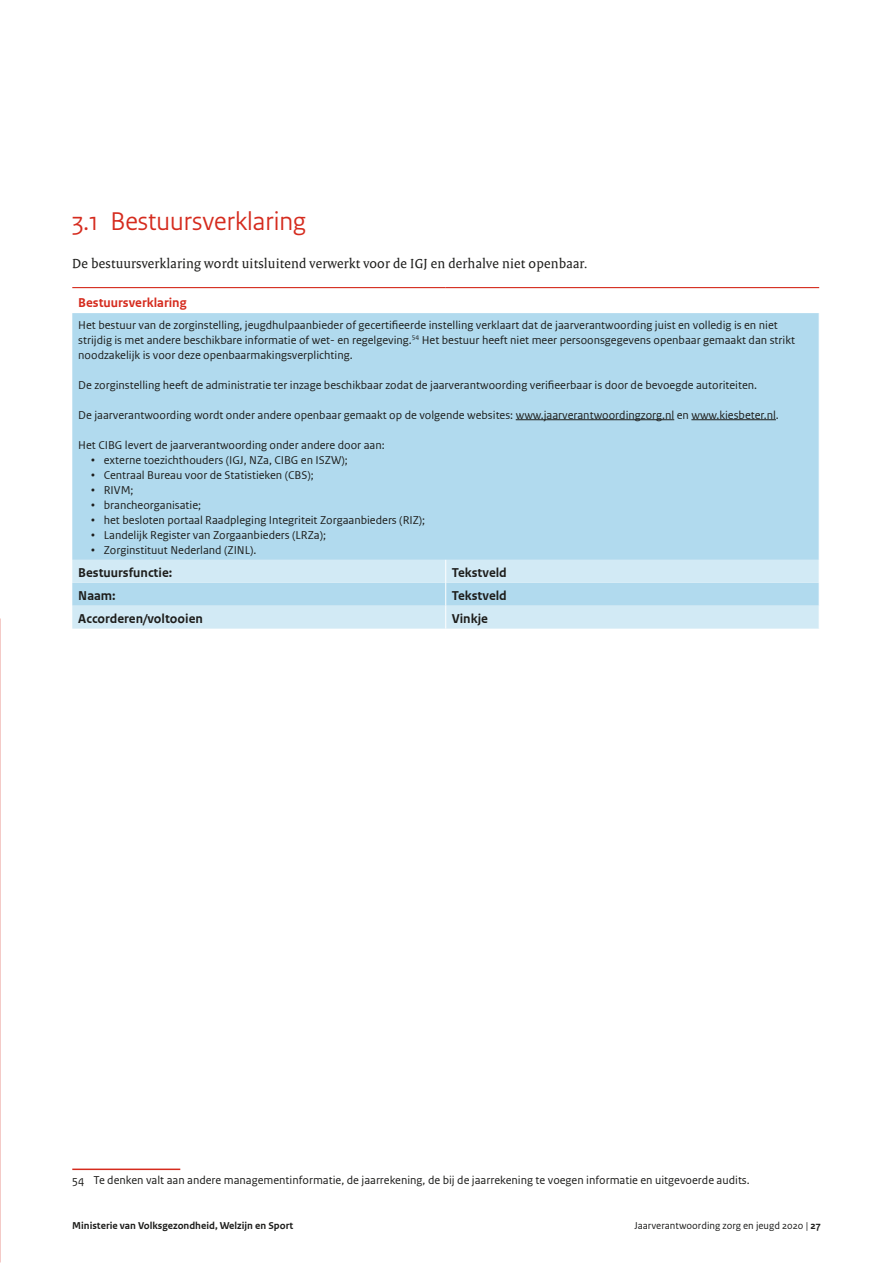
<style>
.page{position:relative;width:893px;height:1263px;background:#fff}
.page>*{position:absolute;margin:0;border:0;box-sizing:border-box;transform-origin:0 0}
.t1{font:27px "Rijksoverheid Sans Heading";color:#d52b1e}
.t2{font:14.25px "Rijksoverheid Serif Web";letter-spacing:.015em;color:#1d1d1b}
.t3{font:700 13.5px "Rijksoverheid Sans Web Text";color:#1d1d1b}
.t4{font:700 13.5px "Rijksoverheid Sans Web Text";color:#d52b1e}
.t5{font:12px/15px "Rijksoverheid Sans Web Text";color:#1d1d1b}
.t6{font:12px "Rijksoverheid Sans Text";color:#1d1d1b}
.t7{font:700 10.5px "Rijksoverheid Sans Web Text";color:#1d1d1b}
.t8{font:10.5px "Rijksoverheid Sans Text";color:#1d1d1b}
.s1{font-family:"Rijksoverheid Sans Text";font-size:13.5px}
.s2{font-weight:700}
</style>
<div class="page">
<div style="left:72px;top:313px;width:747px;height:247px;background:#b1daee"></div>
<svg style="left:72px;top:560px;width:747px;height:69px;background:#c7e4f2"></svg>
<svg style="left:445px;top:560px;width:1px;height:69px"></svg>
<hr style="left:72px;top:287px;width:374px;height:1px;background:#d52b1e">
<hr style="left:446px;top:287px;width:373px;height:1px;background:#d52b1e">
<hr style="left:516px;top:419px;width:158px;height:1px;background:#1d1d1b">
<hr style="left:691px;top:419px;width:85px;height:1px;background:#1d1d1b">
<hr style="left:72px;top:1168px;width:108px;height:2px;background:#d52b1e">
<h1 class="t1" style="left:72px;top:205px;width:235px">3.1 Bestuursverklaring</h1>
<p class="t2" style="left:72px;top:255px;width:517px">De bestuursverklaring wordt uitsluitend verwerkt voor de IGJ en derhalve niet openbaar.</p>
<p class="t4" style="left:78px;top:295px;width:110px">Bestuursverklaring</p>
<p class="t5" style="left:78px;top:317px;width:718px">Het bestuur van de zorginstelling, jeugdhulpaanbieder of gecertifieerde instelling verklaart dat de jaarverantwoording juist en volledig is en niet strijdig is met andere beschikbare informatie of wet- en regelgeving.<sup>54</sup> Het bestuur heeft niet meer persoonsgegevens openbaar gemaakt dan strikt noodzakelijk is voor deze openbaarmakingsverplichting.</p>
<p class="t5" style="left:78px;top:377px;width:680px">De zorginstelling heeft de administratie ter inzage beschikbaar zodat de jaarverantwoording verifieerbaar is door de bevoegde autoriteiten.</p>
<p class="t5" style="left:78px;top:407px;width:702px">De jaarverantwoording wordt onder andere openbaar gemaakt op de volgende websites: www.jaarverantwoordingzorg.nl en www.kiesbeter.nl.</p>
<p class="t5" style="left:78px;top:437px;width:308px">Het CIBG levert de jaarverantwoording onder andere door aan:</p>
<p class="t5" style="left:91px;top:452px;width:258px"><span class="s1">•</span> externe toezichthouders (IGJ, NZa, CIBG en ISZW);</p>
<p class="t5" style="left:91px;top:467px;width:224px"><span class="s1">•</span> Centraal Bureau voor de Statistieken (CBS);</p>
<p class="t5" style="left:91px;top:482px;width:44px"><span class="s1">•</span> RIVM;</p>
<p class="t5" style="left:91px;top:497px;width:112px"><span class="s1">•</span> brancheorganisatie;</p>
<p class="t5" style="left:91px;top:512px;width:336px"><span class="s1">•</span> het besloten portaal Raadpleging Integriteit Zorgaanbieders (RIZ);</p>
<p class="t5" style="left:91px;top:527px;width:237px"><span class="s1">•</span> Landelijk Register van Zorgaanbieders (LRZa);</p>
<p class="t5" style="left:91px;top:542px;width:167px"><span class="s1">•</span> Zorginstituut Nederland (ZINL).</p>
<p class="t3" style="left:78px;top:565px;width:96px">Bestuursfunctie:</p>
<p class="t3" style="left:452px;top:565px;width:57px">Tekstveld</p>
<p class="t3" style="left:78px;top:588px;width:39px">Naam:</p>
<p class="t3" style="left:452px;top:588px;width:57px">Tekstveld</p>
<p class="t3" style="left:78px;top:611px;width:126px">Accorderen/voltooien</p>
<p class="t3" style="left:452px;top:611px;width:38px">Vinkje</p>
<p class="t6" style="left:72px;top:1173px;width:679px">54 Te denken valt aan andere managementinformatie, de jaarrekening, de bij de jaarrekening te voegen informatie en uitgevoerde audits.</p>
<p class="t7" style="left:72px;top:1219px;width:222px">Ministerie van Volksgezondheid, Welzijn en Sport</p>
<p class="t8" style="left:634px;top:1219px;width:188px">Jaarverantwoording zorg en jeugd 2020 | <span class="s2">27</span></p>
</div>
